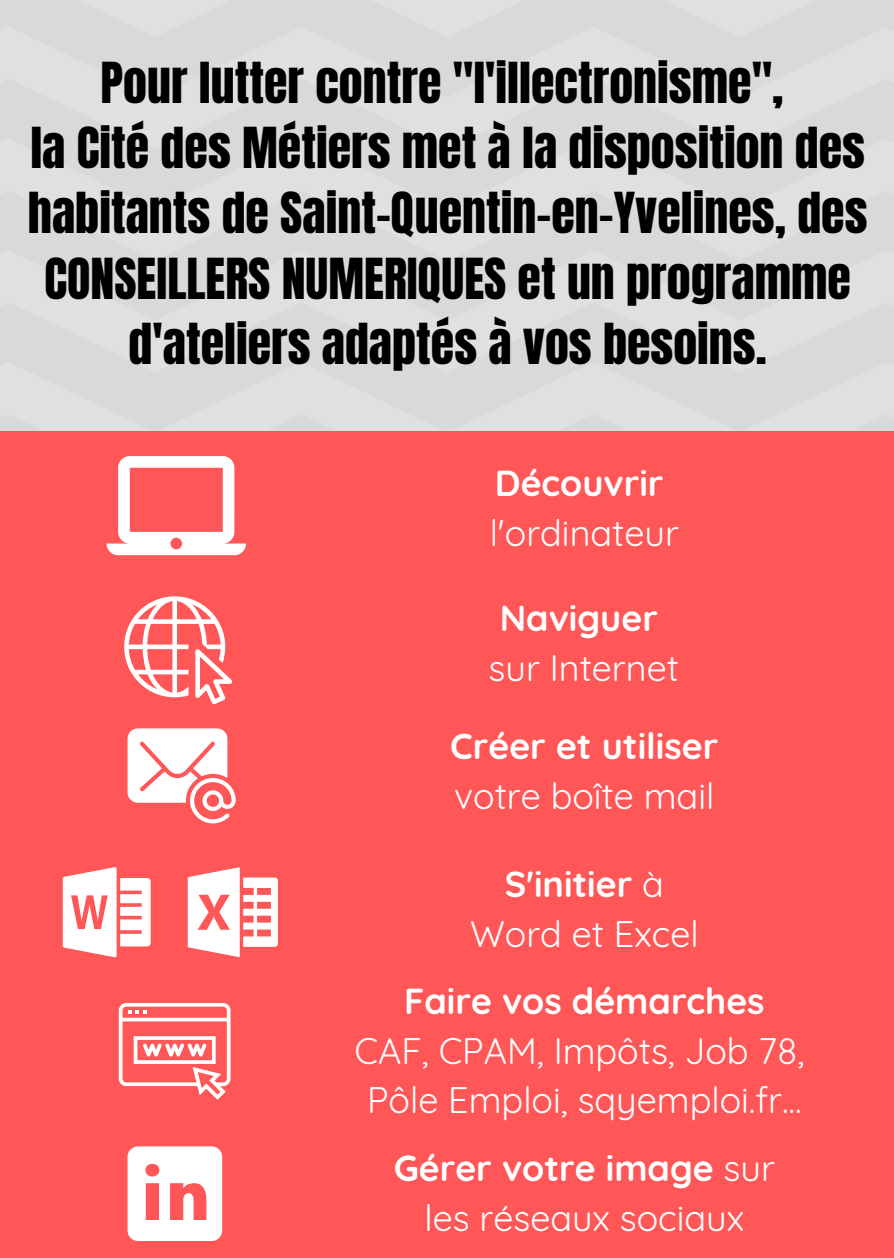
<style>
.page{position:relative;width:894px;height:1258px;background:#fff}
.page>*{position:absolute;margin:0;border:0;box-sizing:border-box;transform-origin:0 0}
.t1{font:48px/65.4px "Anton";color:#000;text-align:center}
.t2{font:36px "Quicksand";color:#fff}
.t3{font:700 36px "Quicksand";color:#fff}
.s1{font-weight:400}
</style>
<div class="page">
<div style="left:0;top:0;width:893px;height:432px;background:#d9d9d9"></div>
<div style="left:0;top:432px;width:893px;height:826px;background:#ff5757"></div>
<svg style="left:106px;top:456px;width:140px;height:99px"></svg>
<svg style="left:119px;top:1003px;width:111px;height:97px"></svg>
<svg style="left:127px;top:728px;width:109px;height:95px"></svg>
<svg style="left:124px;top:596px;width:108px;height:108px"></svg>
<svg style="left:63px;top:867px;width:88px;height:90px"></svg>
<svg style="left:188px;top:867px;width:90px;height:90px"></svg>
<svg style="left:127px;top:1146px;width:95px;height:95px"></svg>
<p class="t1" style="left:100px;top:50px;width:684px">Pour lutter contre "l'illectronisme",</p>
<p class="t1" style="left:28px;top:116px;width:841px">la Cité des Métiers met à la disposition des habitants de Saint-Quentin-en-Yvelines, des CONSEILLERS NUMERIQUES et un programme d'ateliers adaptés à vos besoins.</p>
<p class="t3" style="left:495px;top:460px;width:170px">Découvrir</p>
<p class="t2" style="left:489px;top:510px;width:191px">l'ordinateur</p>
<p class="t3" style="left:499px;top:595px;width:160px">Naviguer</p>
<p class="t2" style="left:488px;top:644px;width:192px">sur Internet</p>
<p class="t3" style="left:450px;top:723px;width:269px">Créer et utiliser</p>
<p class="t2" style="left:454px;top:773px;width:261px">votre boîte mail</p>
<p class="t3" style="left:504px;top:861px;width:160px">S'initier <span class="s1">à</span></p>
<p class="t2" style="left:470px;top:910px;width:230px">Word et Excel</p>
<p class="t3" style="left:404px;top:978px;width:362px">Faire vos démarches</p>
<p class="t2" style="left:354px;top:1027px;width:451px">CAF, CPAM, Impôts, Job 78,</p>
<p class="t2" style="left:367px;top:1077px;width:436px">Pôle Emploi, sqyemploi.fr...</p>
<p class="t3" style="left:393px;top:1145px;width:382px">Gérer votre image <span class="s1">sur</span></p>
<p class="t2" style="left:424px;top:1194px;width:321px">les réseaux sociaux</p>
</div>
